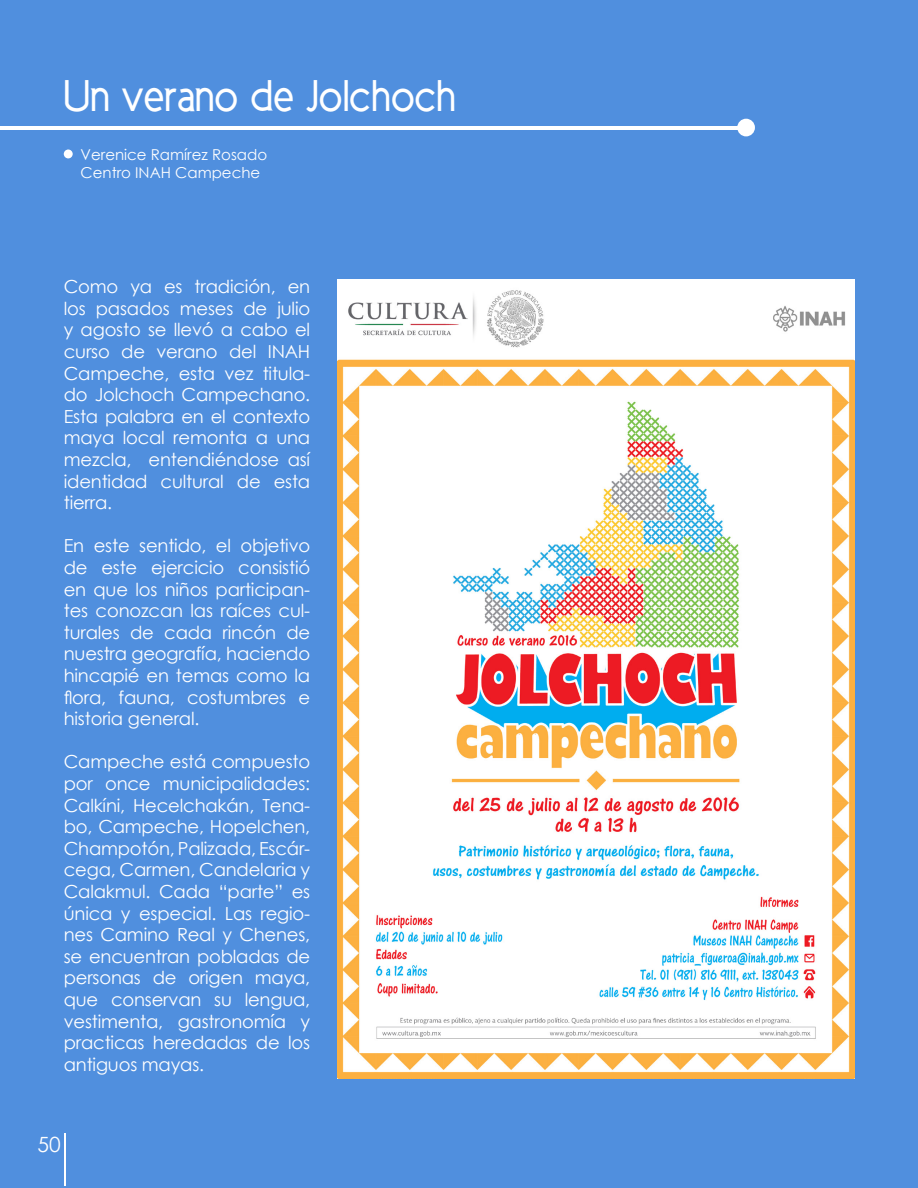
<style>
.page{position:relative;width:918px;height:1188px;background:#508fde}
.page>*{position:absolute;margin:0;border:0;box-sizing:border-box;transform-origin:0 0}
.t1{font:45px "Cicle Gordita";color:#fff}
.t2{font:21px "Century Gothic";color:#fff}
.t3{font:18px/21.6px "Century Gothic";letter-spacing:-.01em;color:#fff;text-align:justify}
.t4{font:15px "Century Gothic";color:#fff}
</style>
<div class="page">
<hr style="left:0;top:126px;width:741px;height:3px;background:#fff">
<div style="left:64px;top:150px;width:9px;height:8px;background:#fff;border-radius:50%"></div>
<hr style="left:64px;top:1133px;width:2px;height:53px;background:#fff">
<div style="left:737px;top:119px;width:18px;height:17px;background:#fff;border-radius:50%"></div>
<img style="left:338px;top:280px;width:516px;height:798px">
<p class="t1" style="left:64px;top:72px;width:395px">Un verano de Jolchoch</p>
<p class="t4" style="left:81px;top:144px;width:188px">Verenice Ramírez Rosado</p>
<p class="t4" style="left:81px;top:162px;width:181px">Centro INAH Campeche</p>
<p class="t3" style="left:64px;top:276px;width:248px">Como ya es tradición, en los pasados meses de julio y agosto se llevó a cabo el curso de verano del INAH Campeche, esta vez titula&shy;do Jolchoch Campechano.<br>Esta palabra en el contexto maya local remonta a una mezcla, entendiéndose así identidad cultural de esta tierra.</p>
<p class="t3" style="left:64px;top:535px;width:248px">En este sentido, el objetivo de este ejercicio consistió en que los niños participan&shy;tes conozcan las raíces cul&shy;turales de cada rincón de nuestra geografía, haciendo hincapié en temas como la flora, fauna, costumbres e historia general.</p>
<p class="t3" style="left:64px;top:751px;width:248px">Campeche está compuesto por once municipalidades:<br>Calkíni, Hecelchakán, Tena&shy;bo, Campeche, Hopelchen, Champotón, Palizada, Escár&shy;cega, Carmen, Candelaria y Calakmul. Cada “parte” es única y especial. Las regio&shy;nes Camino Real y Chenes, se encuentran pobladas de personas de origen maya, que conservan su lengua, vestimenta, gastronomía y practicas heredadas de los antiguos mayas.</p>
<p class="t2" style="left:38px;top:1130px;width:25px">50</p>
</div>
